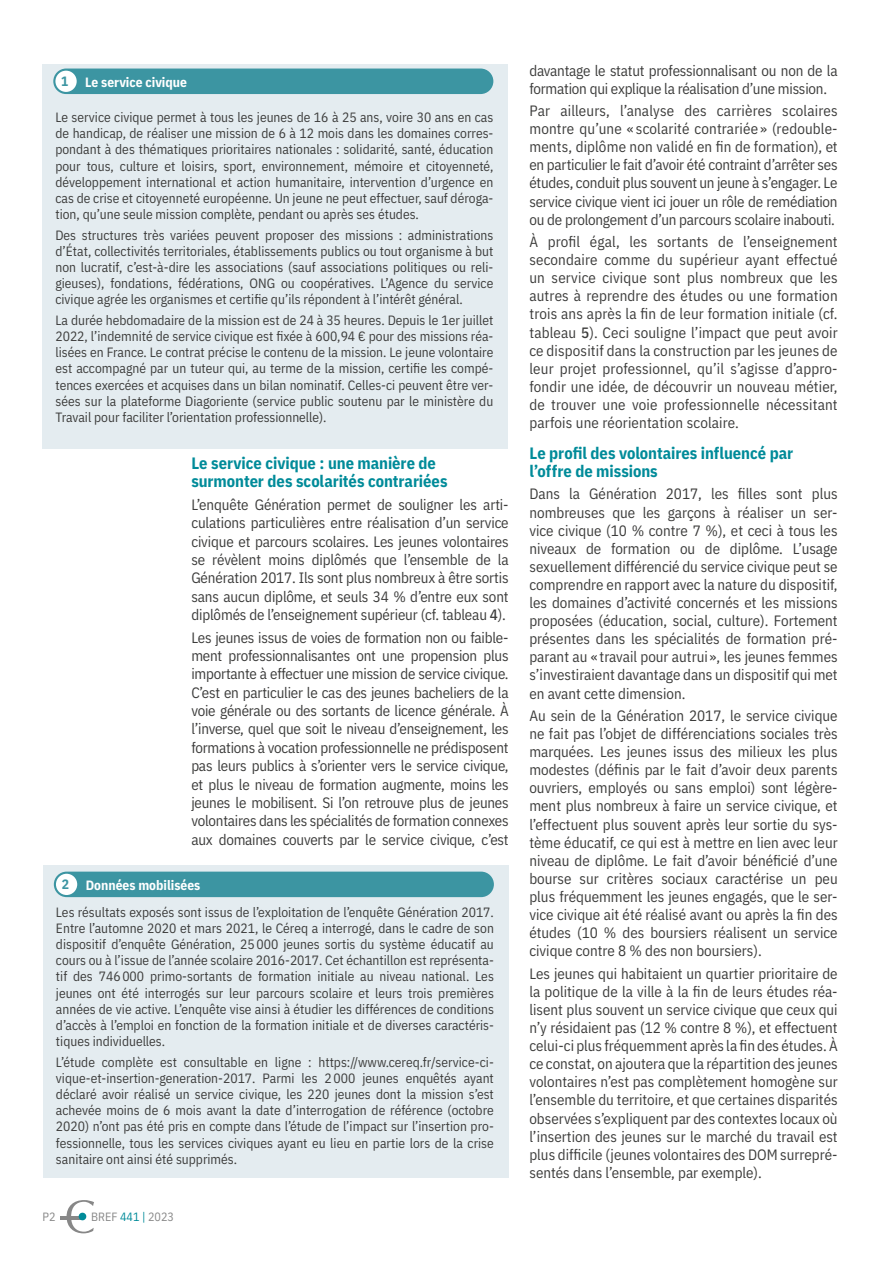
<style>
.page{position:relative;width:893px;height:1263px;background:#fff}
.page>*{position:absolute;margin:0;border:0;box-sizing:border-box;transform-origin:0 0}
.t1{font:700 16.5px/18.3px "IBM Plex Sans Cond";letter-spacing:-.005em;color:#008b99}
.t2{font:15px/18.1px "IBM Plex Sans Cond";letter-spacing:-.01em;color:#3c3c3b;text-align:justify}
.t3{font:13.5px/16.2px "IBM Plex Sans Cond";color:#3c3c3b;text-align:justify}
.t4{font:700 13.5px "IBM Plex Sans Cond";color:#fff}
.t5{font:12px "IBM Plex Sans Cond";color:#878787}
.s1{color:#3c95a2}
.s2{font-weight:500}
.s3{font-weight:700;color:#3c95a2}
.s4{font-weight:700;color:#fff}
.s5{color:#008b99}
</style>
<div class="page">
<svg style="left:67px;top:1200px;width:27px;height:33px"></svg>
<hr style="left:60px;top:1216px;width:22px;height:3px;background:#878787">
<div style="left:79px;top:1213px;width:7px;height:7px;background:#008b99;border-radius:50%"></div>
<div style="left:43px;top:64px;width:465px;height:384px;background:#e4ecf0"></div>
<div style="left:53px;top:69px;width:440px;height:25px;background:#3c95a2;border-radius:13px"></div>
<div style="left:55px;top:71px;width:22px;height:21px;background:#fff;border-radius:50%"></div>
<div style="left:43px;top:866px;width:466px;height:312px;background:#e4ecf0"></div>
<div style="left:54px;top:872px;width:440px;height:25px;background:#3c95a2;border-radius:13px"></div>
<div style="left:56px;top:874px;width:21px;height:21px;background:#fff;border-radius:50%"></div>
<p class="t4" style="left:61px;top:71px;width:127px"><span class="s1">1</span> Le service civique</p>
<p class="t3" style="left:55px;top:108px;width:439px">Le service civique permet à tous les jeunes de 16 à 25 ans, voire 30 ans en cas de handicap, de réaliser une mission de 6 à 12 mois dans les domaines corres&shy;pondant à des thématiques prioritaires nationales : solidarité, santé, éducation pour tous, culture et loisirs, sport, environnement, mémoire et citoyenneté, développement international et action humanitaire, intervention d’urgence en cas de crise et citoyenneté européenne. Un jeune ne peut effectuer, sauf déroga&shy;tion, qu’une seule mission complète, pendant ou après ses études.</p>
<p class="t3" style="left:55px;top:226px;width:439px">Des structures très variées peuvent proposer des missions : administrations d’État, collectivités territoriales, établissements publics ou tout organisme à but non lucratif, c’est-à-dire les associations (sauf associations politiques ou reli&shy;gieuses), fondations, fédérations, ONG ou coopératives. L’Agence du service civique agrée les organismes et certifie qu’ils répondent à l’intérêt général.</p>
<p class="t3" style="left:55px;top:311px;width:439px">La durée hebdomadaire de la mission est de 24 à 35 heures. Depuis le 1er juillet 2022, l’indemnité de service civique est fixée à 600,94 € pour des missions réa&shy;lisées en France. Le contrat précise le contenu de la mission. Le jeune volontaire est accompagné par un tuteur qui, au terme de la mission, certifie les compé&shy;tences exercées et acquises dans un bilan nominatif. Celles-ci peuvent être ver&shy;sées sur la plateforme Diagoriente (service public soutenu par le ministère du Travail pour faciliter l’orientation professionnelle).</p>
<p class="t1" style="left:191px;top:452px;width:258px">Le service civique : une manière de surmonter des scolarités contrariées</p>
<p class="t2" style="left:191px;top:494px;width:319px">L’enquête Génération permet de souligner les arti&shy;culations particulières entre réalisation d’un service civique et parcours scolaires. Les jeunes volontaires se révèlent moins diplômés que l’ensemble de la Génération 2017. Ils sont plus nombreux à être sortis sans aucun diplôme, et seuls 34 % d’entre eux sont diplômés de l’enseignement supérieur (cf. tableau <span class="s2">4</span>).</p>
<p class="t2" style="left:191px;top:627px;width:319px">Les jeunes issus de voies de formation non ou faible&shy;ment professionnalisantes ont une propension plus importante à effectuer une mission de service civique.<br>C’est en particulier le cas des jeunes bacheliers de la voie générale ou des sortants de licence générale. À l’inverse, quel que soit le niveau d’enseignement, les formations à vocation professionnelle ne prédisposent pas leurs publics à s’orienter vers le service civique, et plus le niveau de formation augmente, moins les jeunes le mobilisent. Si l’on retrouve plus de jeunes volontaires dans les spécialités de formation connexes aux domaines couverts par le service civique, c’est</p>
<p class="t3" style="left:56px;top:870px;width:439px;line-height:26.8px;text-indent:6px"><span class="s3">2</span> <span class="s4">Données mobilisées<br></span>Les résultats exposés sont issus de l’exploitation de l’enquête Génération 2017.</p>
<p class="t3" style="left:56px;top:919px;width:439px">Entre l’automne 2020 et mars 2021, le Céreq a interrogé, dans le cadre de son dispositif d’enquête Génération, 25000 jeunes sortis du système éducatif au cours ou à l’issue de l’année scolaire 2016-2017. Cet échantillon est représenta&shy;tif des 746000 primo-sortants de formation initiale au niveau national. Les jeunes ont été interrogés sur leur parcours scolaire et leurs trois premières années de vie active. L’enquête vise ainsi à étudier les différences de conditions d’accès à l’emploi en fonction de la formation initiale et de diverses caractéris&shy;tiques individuelles.</p>
<p class="t3" style="left:56px;top:1052px;width:439px">L’étude complète est consultable en ligne : https://www.cereq.fr/service-ci&shy;vique-et-insertion-generation-2017. Parmi les 2000 jeunes enquêtés ayant déclaré avoir réalisé un service civique, les 220 jeunes dont la mission s’est achevée moins de 6 mois avant la date d’interrogation de référence (octobre 2020) n’ont pas été pris en compte dans l’étude de l’impact sur l’insertion pro&shy;fessionnelle, tous les services civiques ayant eu lieu en partie lors de la crise sanitaire ont ainsi été supprimés.</p>
<p class="t5" style="left:43px;top:1208px;width:15px">P2</p>
<p class="t5" style="left:91px;top:1208px;width:84px">BREF <span class="s5">441 |</span> 2023</p>
<p class="t2" style="left:529px;top:60px;width:310px">davantage le statut professionnalisant ou non de la formation qui explique la réalisation d’une mission.</p>
<p class="t2" style="left:529px;top:100px;width:310px">Par ailleurs, l’analyse des carrières scolaires montre qu’une « scolarité contrariée » (redouble&shy;ments, diplôme non validé en fin de formation), et en particulier le fait d’avoir été contraint d’arrêter ses études, conduit plus souvent un jeune à s’engager. Le service civique vient ici jouer un rôle de remédiation ou de prolongement d’un parcours scolaire inabouti.</p>
<p class="t2" style="left:529px;top:231px;width:310px">À profil égal, les sortants de l’enseignement secondaire comme du supérieur ayant effectué un service civique sont plus nombreux que les autres à reprendre des études ou une formation trois ans après la fin de leur formation initiale (cf. tableau <span class="s2">5</span>). Ceci souligne l’impact que peut avoir ce dispositif dans la construction par les jeunes de leur projet professionnel, qu’il s’agisse d’appro&shy;fondir une idée, de découvrir un nouveau métier, de trouver une voie professionnelle nécessitant parfois une réorientation scolaire.</p>
<p class="t1" style="left:529px;top:443px;width:265px">Le profil des volontaires influencé par l’offre de missions</p>
<p class="t2" style="left:529px;top:484px;width:310px">Dans la Génération 2017, les filles sont plus nombreuses que les garçons à réaliser un ser&shy;vice civique (10 % contre 7 %), et ceci à tous les niveaux de formation ou de diplôme. L’usage sexuellement différencié du service civique peut se comprendre en rapport avec la nature du dispositif, les domaines d’activité concernés et les missions proposées (éducation, social, culture). Fortement présentes dans les spécialités de formation pré&shy;parant au « travail pour autrui », les jeunes femmes s’investiraient davantage dans un dispositif qui met en avant cette dimension.</p>
<p class="t2" style="left:529px;top:705px;width:310px">Au sein de la Génération 2017, le service civique ne fait pas l’objet de différenciations sociales très marquées. Les jeunes issus des milieux les plus modestes (définis par le fait d’avoir deux parents ouvriers, employés ou sans emploi) sont légère&shy;ment plus nombreux à faire un service civique, et l’effectuent plus souvent après leur sortie du sys&shy;tème éducatif, ce qui est à mettre en lien avec leur niveau de diplôme. Le fait d’avoir bénéficié d’une bourse sur critères sociaux caractérise un peu plus fréquemment les jeunes engagés, que le ser&shy;vice civique ait été réalisé avant ou après la fin des études (10 % des boursiers réalisent un service civique contre 8 % des non boursiers).</p>
<p class="t2" style="left:529px;top:963px;width:310px">Les jeunes qui habitaient un quartier prioritaire de la politique de la ville à la fin de leurs études réa&shy;lisent plus souvent un service civique que ceux qui n’y résidaient pas (12 % contre 8 %), et effectuent celui-ci plus fréquemment après la fin des études. À ce constat, on ajoutera que la répartition des jeunes volontaires n’est pas complètement homogène sur l’ensemble du territoire, et que certaines disparités observées s’expliquent par des contextes locaux où l’insertion des jeunes sur le marché du travail est plus difficile (jeunes volontaires des DOM surrepré&shy;sentés dans l’ensemble, par exemple).</p>
</div>
